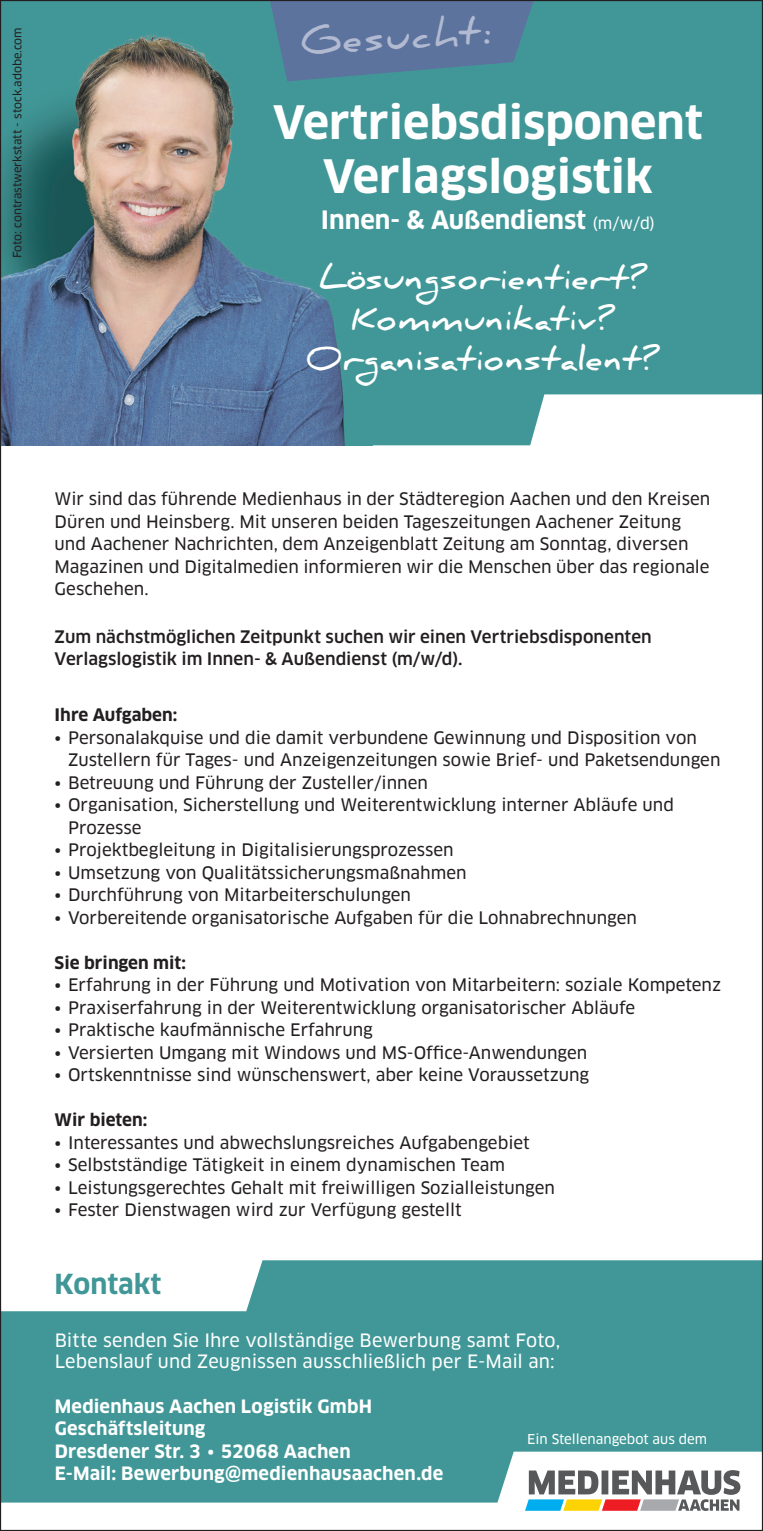
<style>
.page{position:relative;width:763px;height:1531px;background:#fff}
.page>*{position:absolute;margin:0;border:0;box-sizing:border-box;transform-origin:0 0}
.t1{font:700 45px/54px "Clan OT";color:#fff;text-align:center}
.t2{font:700 36px "Daniel";color:#b2bad1}
.t3{font:700 31.5px/40.5px "Daniel";letter-spacing:.02em;color:#fff;text-align:center}
.t4{font:700 27px "Clan OT";color:#419797}
.t5{font:700 24.75px "Clan OT";color:#fff}
.t6{font:700 18px/22.5px "Clan OT";letter-spacing:.01em;color:#fff}
.t7{font:18px/20.2px "Clan OT News";letter-spacing:.005em;color:#fff}
.t8{font:16.88px/22.5px "Clan OT News";color:#231f20}
.t9{font:500 16.88px/22.5px "Clan OT";color:#231f20}
.t10{font:700 16.88px "Clan OT";color:#231f20}
.t11{font:13.28px "Clan OT News";color:#fff}
.t12{font:11.25px "Clan OT News";color:#231f20}
.s1{font-family:"Clan OT News";font-weight:400;font-size:15.75px}
.s2{font-family:"Clan OT News";font-weight:400}
</style>
<div class="page">
<div style="left:2px;top:2px;width:759px;height:443px;background:#419797"></div>
<img style="left:2px;top:23px;width:370px;height:70px">
<div style="left:334px;top:93px;width:38px;height:352px;background:#419797"></div>
<img style="left:2px;top:79px;width:332px;height:366px">
<svg style="left:2px;top:1260px;width:759px;height:191px;background:#52a0a0"></svg>
<svg style="left:2px;top:1451px;width:759px;height:52px;fill:#419797"></svg>
<svg style="left:525px;top:1470px;width:215px;height:41px"></svg>
<svg style="left:270px;top:2px;width:264px;height:79px;background:#57799c"></svg>
<p class="t12" style="left:11px;top:258px;width:232px;rotate:-90deg">Foto: contrastwerkstatt - stock.adobe.com</p>
<h2 class="t2" style="left:300px;top:22px;width:192px;rotate:-4deg">Gesucht:</h2>
<h1 class="t1" style="left:273px;top:96px;width:431px">Vertriebsdisponent<br>Verlagslogistik</h1>
<h3 class="t5" style="left:321px;top:206px;width:336px">Innen- &amp; Außendienst <span class="s1">(m/w/d)</span></h3>
<h3 class="t3" style="left:307px;top:258px;width:354px">Lösungsorientiert?<br>Kommunikativ?<br>Organisationstalent?</h3>
<p class="t8" style="left:55px;top:488px;width:657px">Wir sind das führende Medienhaus in der Städteregion Aachen und den Kreisen Düren und Heinsberg. Mit unseren beiden Tageszeitungen Aachener Zeitung und Aachener Nachrichten, dem Anzeigenblatt Zeitung am Sonntag, diversen Magazinen und Digitalmedien informieren wir die Menschen über das regionale Geschehen.</p>
<p class="t9" style="left:55px;top:625px;width:599px">Zum nächstmöglichen Zeitpunkt suchen wir einen Vertriebsdisponenten<br>Verlagslogistik im Innen- &amp; Außendienst (m/w/d).</p>
<p class="t10" style="left:55px;top:705px;width:124px">Ihre Aufgaben:</p>
<p class="t8" style="left:68px;top:726px;width:654px;text-indent:-13px">• Personalakquise und die damit verbundene Gewinnung und Disposition von<br>Zustellern für Tages- und Anzeigenzeitungen sowie Brief- und Paketsendungen</p>
<p class="t8" style="left:55px;top:771px;width:375px">• Betreuung und Führung der Zusteller/innen</p>
<p class="t8" style="left:68px;top:794px;width:607px;text-indent:-14px">• Organisation, Sicherstellung und Weiterentwicklung interner Abläufe und<br>Prozesse</p>
<p class="t8" style="left:55px;top:839px;width:400px">• Projektbegleitung in Digitalisierungsprozessen</p>
<p class="t8" style="left:55px;top:861px;width:413px">• Umsetzung von Qualitätssicherungsmaßnahmen</p>
<p class="t8" style="left:55px;top:884px;width:358px">• Durchführung von Mitarbeiterschulungen</p>
<p class="t8" style="left:55px;top:906px;width:584px">• Vorbereitende organisatorische Aufgaben für die Lohnabrechnungen</p>
<p class="t10" style="left:55px;top:953px;width:133px">Sie bringen mit:</p>
<p class="t8" style="left:55px;top:974px;width:668px">• Erfahrung in der Führung und Motivation von Mitarbeitern: soziale Kompetenz</p>
<p class="t8" style="left:55px;top:996px;width:582px">• Praxiserfahrung in der Weiterentwicklung organisatorischer Abläufe</p>
<p class="t8" style="left:55px;top:1019px;width:320px">• Praktische kaufmännische Erfahrung</p>
<p class="t8" style="left:55px;top:1041px;width:534px">• Versierten Umgang mit Windows und MS-Office-Anwendungen</p>
<p class="t8" style="left:55px;top:1064px;width:536px">• Ortskenntnisse sind wünschenswert, aber keine Voraussetzung</p>
<p class="t10" style="left:55px;top:1110px;width:94px">Wir bieten:</p>
<p class="t8" style="left:55px;top:1131px;width:477px">• Interessantes und abwechslungsreiches Aufgabengebiet</p>
<p class="t8" style="left:55px;top:1154px;width:452px">• Selbstständige Tätigkeit in einem dynamischen Team</p>
<p class="t8" style="left:55px;top:1176px;width:502px">• Leistungsgerechtes Gehalt mit freiwilligen Sozialleistungen</p>
<p class="t8" style="left:55px;top:1199px;width:409px">• Fester Dienstwagen wird zur Verfügung gestellt</p>
<h3 class="t4" style="left:55px;top:1268px;width:108px">Kontakt</h3>
<p class="t7" style="left:55px;top:1330px;width:507px">Bitte senden Sie Ihre vollständige Bewerbung samt Foto,<br>Lebenslauf und Zeugnissen ausschließlich per E-Mail an:</p>
<p class="t6" style="left:55px;top:1395px;width:390px">Medienhaus Aachen Logistik GmbH<br>Geschäftsleitung<br>Dresdener Str. 3 <span class="s2">∙</span> 52068 Aachen<br>E-Mail: Bewerbung@medienhausaachen.de</p>
<p class="t11" style="left:527px;top:1431px;width:182px">Ein Stellenangebot aus dem</p>
</div>
